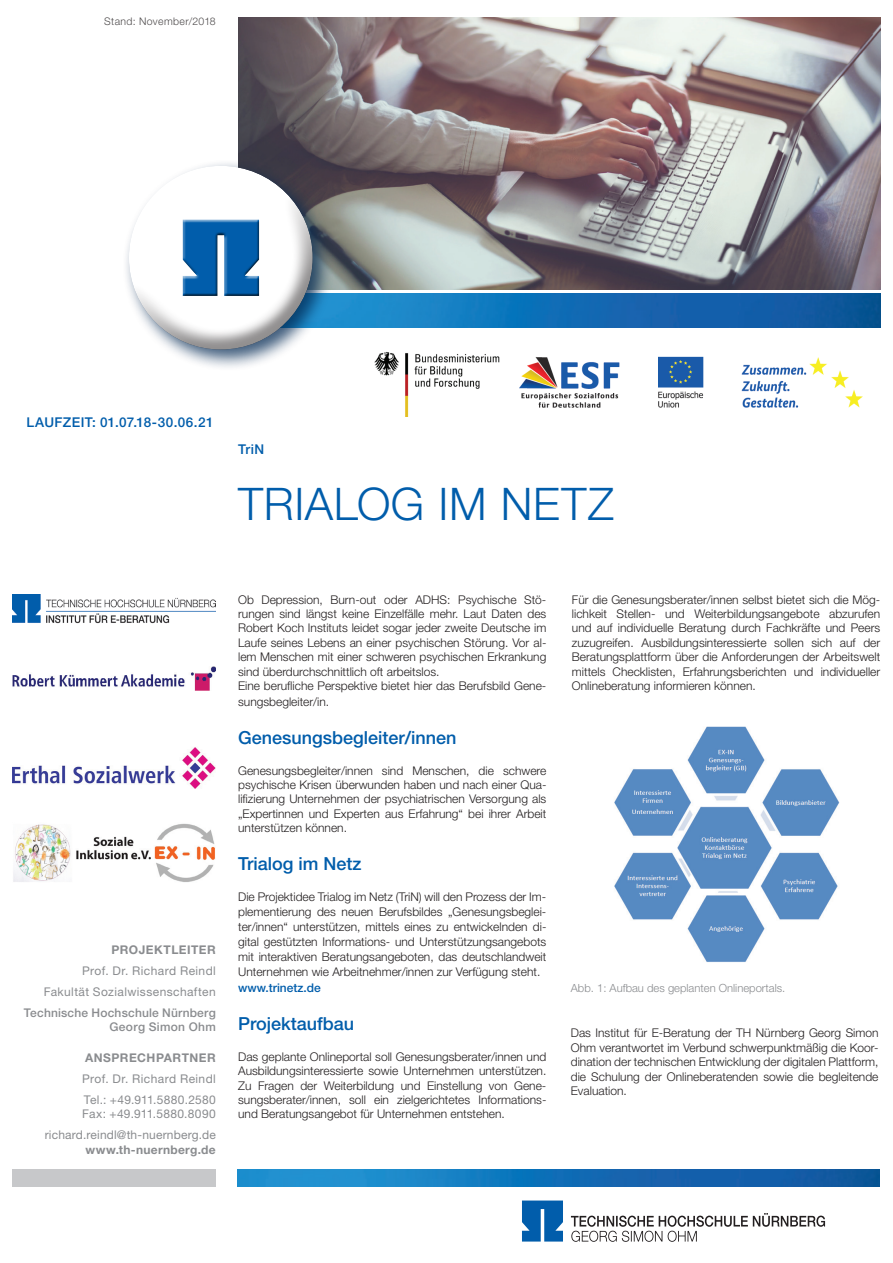
<style>
.page{position:relative;width:893px;height:1263px;background:#fff}
.page>*{position:absolute;margin:0;border:0;box-sizing:border-box;transform-origin:0 0}
.t1{font:300 45px "Helvetica Neue LT";letter-spacing:.015em;color:#015dab}
.t2{font:500 18px "Helvetica Neue LT";color:#015dab}
.t3{font:500 13.5px "Helvetica Neue LT";letter-spacing:.03em;color:#015dab}
.t4{font:300 12px/14.4px "Helvetica Neue LT";color:#231f20;text-align:justify}
.t5{font:12px/20.7px "Helvetica Neue LT";letter-spacing:.03em;color:#8a8c8f;text-align:right}
.t6{font:700 12px "Helvetica Neue LT";letter-spacing:.035em;color:#8a8c8f}
.t7{font:500 12px/14.4px "Helvetica Neue LT";letter-spacing:.015em;color:#8a8c8f;text-align:right}
.t8{font:500 12px "Helvetica Neue LT";color:#015dab}
.t9{font:300 11.25px "Helvetica Neue LT";color:#8a8c8f}
.t10{font:300 10.5px "Helvetica Neue LT";letter-spacing:.04em;color:#231f20}
</style>
<div class="page">
<img style="left:334px;top:293px;width:546px;height:34px">
<img style="left:238px;top:17px;width:642px;height:272px">
<div style="left:13px;top:1169px;width:203px;height:17px;background:#c7c8ca"></div>
<img style="left:13px;top:594px;width:203px;height:30px">
<img style="left:374px;top:352px;width:126px;height:65px">
<img style="left:519px;top:356px;width:344px;height:52px">
<img style="left:237px;top:1169px;width:642px;height:17px">
<div style="left:123px;top:160px;width:211px;height:211px;background:#002751;opacity:.75"></div>
<div style="left:129px;top:166px;width:184px;height:184px;background:#fff;border-radius:50%"></div>
<div style="left:129px;top:192px;width:184px;height:159px;background:#231f20;opacity:.5"></div>
<div style="left:181px;top:219px;width:78px;height:78px;background:#231f20;opacity:.75"></div>
<svg style="left:571px;top:1213px;width:254px;height:29px"></svg>
<svg style="left:522px;top:1200px;width:41px;height:41px;background:#1f70b4"></svg>
<img style="left:614px;top:726px;width:226px;height:236px">
<img style="left:13px;top:666px;width:203px;height:24px">
<img style="left:13px;top:747px;width:203px;height:42px">
<img style="left:13px;top:823px;width:202px;height:59px">
<p class="t10" style="left:104px;top:15px;width:113px">Stand: November/2018</p>
<p class="t3" style="left:27px;top:414px;width:188px">LAUFZEIT: 01.07.18-30.06.21</p>
<p class="t3" style="left:238px;top:441px;width:28px">TriN</p>
<h1 class="t1" style="left:238px;top:477px;width:377px">TRIALOG IM NETZ</h1>
<p class="t6" style="left:112px;top:942px;width:106px">PROJEKTLEITER</p>
<p class="t5" style="left:44px;top:960px;width:174px">Prof. Dr. Richard Reindl<br>Fakultät Sozialwissenschaften</p>
<p class="t7" style="left:24px;top:1005px;width:193px">Technische Hochschule Nürnberg<br>Georg Simon Ohm</p>
<p class="t6" style="left:85px;top:1051px;width:132px">ANSPRECHPARTNER</p>
<p class="t5" style="left:82px;top:1068px;width:135px;text-align:left">Prof. Dr. Richard Reindl<br>Tel.: +49.911.5880.2580</p>
<p class="t5" style="left:45px;top:1103px;width:173px">Fax: +49.911.5880.8090 richard.reindl@th-nuernberg.de</p>
<p class="t6" style="left:85px;top:1142px;width:132px">www.th-nuernberg.de</p>
<p class="t4" style="left:238px;top:592px;width:310px;text-align:left">Ob Depression, Burn-out oder ADHS: Psychische Stö&shy;rungen sind längst keine Einzelfälle mehr. Laut Daten des Robert Koch Instituts leidet sogar jeder zweite Deutsche im Laufe seines Lebens an einer psychischen Störung. Vor al&shy;lem Menschen mit einer schweren psychischen Erkrankung sind überdurchschnittlich oft arbeitslos.<br>Eine berufliche Perspektive bietet hier das Berufsbild Gene-</p>
<p class="t4" style="left:238px;top:694px;width:93px">sungsbegleiter/in.</p>
<h2 class="t2" style="left:238px;top:727px;width:220px">Genesungsbegleiter/innen</h2>
<p class="t4" style="left:238px;top:763px;width:310px">Genesungsbegleiter/innen sind Menschen, die schwere psychische Krisen überwunden haben und nach einer Qua&shy;lifizierung Unternehmen der psychiatrischen Versorgung als „Expertinnen und Experten aus Erfahrung“ bei ihrer Arbeit unterstützen können.</p>
<h2 class="t2" style="left:238px;top:853px;width:125px">Trialog im Netz</h2>
<p class="t4" style="left:238px;top:889px;width:310px;line-height:15px">Die Projektidee Trialog im Netz (TriN) will den Prozess der Im&shy;plementierung des neuen Berufsbildes „Genesungsbeglei&shy;ter/innen“ unterstützen, mittels eines zu entwickelnden di&shy;gital gestützten Informations- und Unterstützungsangebots mit interaktiven Beratungsangeboten, das deutschlandweit Unternehmen wie Arbeitnehmer/innen zur Verfügung steht.</p>
<p class="t8" style="left:238px;top:981px;width:84px">www.trinetz.de</p>
<h2 class="t2" style="left:238px;top:1013px;width:118px">Projektaufbau</h2>
<p class="t4" style="left:238px;top:1049px;width:310px">Das geplante Onlineportal soll Genesungsberater/innen und Ausbildungsinteressierte sowie Unternehmen unterstützen.<br>Zu Fragen der Weiterbildung und Einstellung von Gene&shy;sungsberater/innen, soll ein zielgerichtetes Informations&shy;und Beratungsangebot für Unternehmen entstehen.</p>
<p class="t4" style="left:572px;top:592px;width:310px">Für die Genesungsberater/innen selbst bietet sich die Mög&shy;lichkeit Stellen- und Weiterbildungsangebote abzurufen und auf individuelle Beratung durch Fachkräfte und Peers zuzugreifen. Ausbildungsinteressierte sollen sich auf der Beratungsplattform über die Anforderungen der Arbeitswelt mittels Checklisten, Erfahrungsberichten und individueller Onlineberatung informieren können.</p>
<p class="t9" style="left:571px;top:981px;width:216px">Abb. 1: Aufbau des geplanten Onlineportals.</p>
<p class="t4" style="left:571px;top:1026px;width:309px">Das Institut für E-Beratung der TH Nürnberg Georg Simon Ohm verantwortet im Verbund schwerpunktmäßig die Koor&shy;dination der technischen Entwicklung der digitalen Plattform, die Schulung der Onlineberatenden sowie die begleitende Evaluation.</p>
</div>
